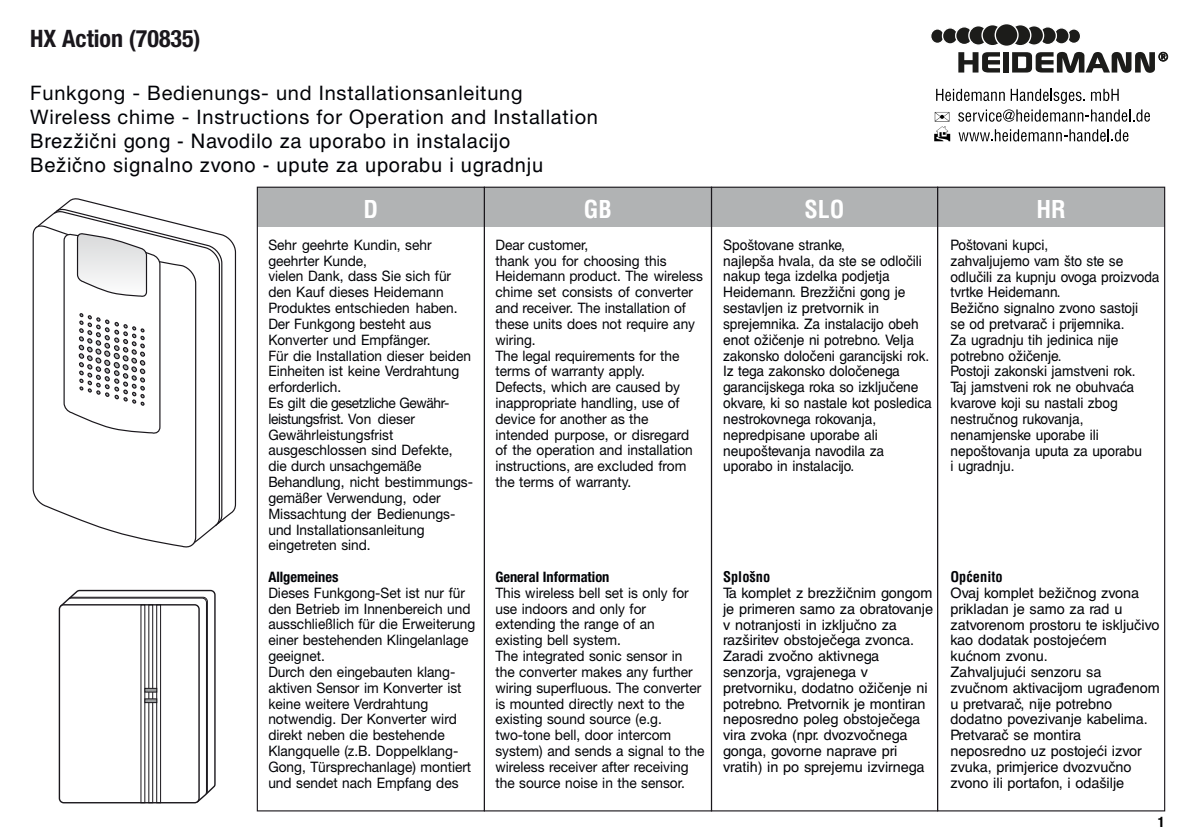
<style>
.page{position:relative;width:1191px;height:840px;background:#fff}
.page>*{position:absolute;margin:0;border:0;box-sizing:border-box;transform-origin:0 0}
.t1{font:700 condensed 24px "Helvetica Neue";color:#1a171c}
.t2{font:700 condensed 24px "Helvetica";color:#fff}
.t3{font:20px/24px "Helvetica Neue";letter-spacing:.04em;color:#000206}
.t4{font:20px/24px "Helvetica LTCE";letter-spacing:.04em;color:#000206}
.t5{font:14.4px/15.8px "Helvetica Neue";color:#000206;scale:.95 1}
.t6{font:14.4px/15.8px "Helvetica LTCE";color:#000206;scale:.95 1}
.t7{font:14.4px/15.8px "Helvetica LTCE";color:#000206}
.t8{font:700 condensed 14.4px "Helvetica Neue";color:#000206}
.t9{font:700 condensed 14.4px "Helvetica LTCE";color:#000206}
.t10{font:700 condensed 14.4px "Helvetica Neue";color:#000}
</style>
<div class="page">
<div style="left:257px;top:187px;width:907px;height:39px;background:#b1b3b4"></div>
<div style="left:937px;top:186px;width:228px;height:625px;border:1px solid #1a171c"></div>
<svg style="left:63px;top:589px;width:153px;height:212px"></svg>
<div style="left:59px;top:604px;width:140px;height:198px;background:#fff;border-radius:4px"></div>
<div style="left:59px;top:603px;width:141px;height:200px;border:1px solid #1a171c;border-radius:4px"></div>
<div style="left:148px;top:604px;width:5px;height:198px;border:1px solid #1a171c"></div>
<div style="left:156px;top:604px;width:5px;height:198px;border:1px solid #1a171c"></div>
<svg style="left:144px;top:687px;width:13px;height:5px"></svg>
<svg style="left:144px;top:698px;width:13px;height:4px"></svg>
<svg style="left:40px;top:198px;width:197px;height:344px"></svg>
<svg style="left:32px;top:224px;width:165px;height:324px"></svg>
<svg style="left:53px;top:209px;width:168px;height:318px"></svg>
<svg style="left:63px;top:233px;width:98px;height:200px"></svg>
<svg style="left:934px;top:89px;width:216px;height:52px"></svg>
<svg style="left:958px;top:52px;width:42px;height:20px"></svg>
<div style="left:1003px;top:52px;width:5px;height:20px;background:#1c1c1a"></div>
<svg style="left:1067px;top:29px;width:13px;height:14px"></svg>
<div style="left:1066px;top:28px;width:15px;height:16px;border:1px solid #fff;border-radius:50%"></div>
<svg style="left:1053px;top:28px;width:16px;height:16px"></svg>
<div style="left:1053px;top:27px;width:16px;height:18px;border:1px solid #fff;border-radius:50%"></div>
<div style="left:1039px;top:27px;width:17px;height:18px;background:#1c1c1a;border-radius:50%"></div>
<div style="left:1038px;top:26px;width:19px;height:19px;border:1px solid #fff;border-radius:50%"></div>
<svg style="left:1024px;top:26px;width:19px;height:19px"></svg>
<div style="left:1024px;top:25px;width:20px;height:21px;border:1px solid #fff;border-radius:50%"></div>
<div style="left:1010px;top:25px;width:20px;height:21px;background:#1c1c1a;border-radius:50%"></div>
<div style="left:1009px;top:24px;width:22px;height:22px;border:1px solid #fff;border-radius:50%"></div>
<div style="left:930px;top:29px;width:14px;height:14px;background:#1c1c1a;border-radius:50%"></div>
<div style="left:930px;top:28px;width:14px;height:16px;border:1px solid #fff;border-radius:50%"></div>
<svg style="left:942px;top:28px;width:15px;height:16px"></svg>
<div style="left:941px;top:27px;width:17px;height:18px;border:1px solid #fff;border-radius:50%"></div>
<div style="left:955px;top:27px;width:18px;height:18px;background:#1c1c1a;border-radius:50%"></div>
<div style="left:955px;top:26px;width:18px;height:19px;border:1px solid #fff;border-radius:50%"></div>
<svg style="left:969px;top:26px;width:19px;height:19px"></svg>
<div style="left:968px;top:25px;width:20px;height:21px;border:1px solid #fff;border-radius:50%"></div>
<div style="left:982px;top:25px;width:21px;height:21px;background:#1c1c1a;border-radius:50%"></div>
<div style="left:981px;top:24px;width:22px;height:22px;border:1px solid #fff;border-radius:50%"></div>
<div style="left:995px;top:24px;width:23px;height:22px;background:#1c1c1a;border-radius:50%"></div>
<div style="left:994px;top:23px;width:24px;height:24px;border:1px solid #fff;border-radius:50%"></div>
<svg style="left:1012px;top:51px;width:155px;height:22px"></svg>
<h1 class="t1" style="left:30px;top:24px;width:172px">HX Action (70835)</h1>
<h2 class="t3" style="left:30px;top:80px;width:569px">Funkgong - Bedienungs- und Installationsanleitung<br>Wireless chime - Instructions for Operation and Installation</h2>
<h2 class="t4" style="left:30px;top:129px;width:514px">Brezžični gong - Navodilo za uporabo in instalacijo<br>Bežično signalno zvono - upute za uporabu i ugradnju</h2>
<h1 class="t2" style="left:363px;top:194px;width:16px">D</h1>
<h1 class="t2" style="left:584px;top:194px;width:30px">GB</h1>
<h1 class="t2" style="left:804px;top:194px;width:42px">SLO</h1>
<h1 class="t2" style="left:1036px;top:194px;width:31px">HR</h1>
<p class="t5" style="left:268px;top:236px;width:217px">Sehr geehrte Kundin, sehr geehrter Kunde,<br>vielen Dank, dass Sie sich für den Kauf dieses Heidemann<br>Produktes entschieden haben.<br>Der Funkgong besteht aus<br>Konverter und Empfänger.<br>Für die Installation dieser beiden<br>Einheiten ist keine Verdrahtung erforderlich.<br>Es gilt die gesetzliche Gewähr&shy;leistungsfrist. Von dieser<br>Gewährleistungsfrist ausgeschlossen sind Defekte, die durch unsachgemäße<br>Behandlung, nicht bestimmungs&shy;gemäßer Verwendung, oder<br>Missachtung der Bedienungs&shy;und Installationsanleitung eingetreten sind.</p>
<p class="t8" style="left:268px;top:568px;width:72px">Allgemeines</p>
<p class="t5" style="left:268px;top:584px;width:219px">Dieses Funkgong-Set ist nur für den Betrieb im Innenbereich und ausschließlich für die Erweiterung einer bestehenden Klingelanlage geeignet.<br>Durch den eingebauten klang&shy;aktiven Sensor im Konverter ist keine weitere Verdrahtung notwendig. Der Konverter wird direkt neben die bestehende<br>Klangquelle (z.B. Doppelklang-<br>Gong, Türsprechanlage) montiert und sendet nach Empfang des</p>
<p class="t6" style="left:723px;top:237px;width:221px">Spoštovane stranke,<br>najlepša hvala, da ste se odločili nakup tega izdelka podjetja<br>Heidemann. Brezžični gong je sestavljen iz pretvornik in sprejemnika. Za instalacijo obeh enot ožičenje ni potrebno. Velja zakonsko določeni garancijski rok.<br>Iz tega zakonsko določenega garancijskega roka so izključene okvare, ki so nastale kot posledica nestrokovnega rokovanja, nepredpisane uporabe ali neupoštevanja navodila za uporabo in instalacijo.</p>
<p class="t6" style="left:950px;top:237px;width:221px">Poštovani kupci,<br>zahvaljujemo vam što ste se odlučili za kupnju ovoga proizvoda tvrtke Heidemann.<br>Bežično signalno zvono sastoji<br>se od pretvarač i prijemnika.<br>Za ugradnju tih jedinica nije potrebno ožičenje.<br>Postoji zakonski jamstveni rok.<br>Taj jamstveni rok ne obuhvaća kvarove koji su nastali zbog nestručnog rukovanja, nenamjenske uporabe ili nepoštovanja uputa za uporabu<br>i ugradnju.</p>
<p class="t5" style="left:495px;top:236px;width:220px">Dear customer,<br>thank you for choosing this<br>Heidemann product. The wireless chime set consists of converter and receiver. The installation of these units does not require any wiring.<br>The legal requirements for the terms of warranty apply.<br>Defects, which are caused by inappropriate handling, use of device for another as the intended purpose, or disregard of the operation and installation instructions, are excluded from the terms of warranty.</p>
<p class="t9" style="left:950px;top:567px;width:53px">Općenito</p>
<p class="t7" style="left:950px;top:584px;width:211px">Ovaj komplet bežičnog zvona prikladan je samo za rad u zatvorenom prostoru te isključivo kao dodatak postojećem kućnom zvonu.<br>Zahvaljujući senzoru sa zvučnom aktivacijom ugrađenom u pretvarač, nije potrebno dodatno povezivanje kabelima.<br>Pretvarač se montira neposredno uz postojeći izvor zvuka, primjerice dvozvučno zvono ili portafon, i odašilje</p>
<p class="t10" style="left:1158px;top:812px;width:8px">1</p>
<p class="t9" style="left:723px;top:567px;width:49px">Splošno</p>
<p class="t7" style="left:723px;top:584px;width:211px">Ta komplet z brezžičnim gongom je primeren samo za obratovanje v notranjosti in izključno za razširitev obstoječega zvonca.<br>Zaradi zvočno aktivnega senzorja, vgrajenega v pretvorniku, dodatno ožičenje ni potrebno. Pretvornik je montiran neposredno poleg obstoječega vira zvoka (npr. dvozvočnega gonga, govorne naprave pri vratih) in po sprejemu izvirnega</p>
<p class="t8" style="left:495px;top:568px;width:115px">General Information</p>
<p class="t5" style="left:495px;top:584px;width:221px">This wireless bell set is only for use indoors and only for extending the range of an existing bell system.<br>The integrated sonic sensor in the converter makes any further wiring superfluous. The converter is mounted directly next to the existing sound source (e.g. two-tone bell, door intercom system) and sends a signal to the wireless receiver after receiving the source noise in the sensor.</p>
</div>
